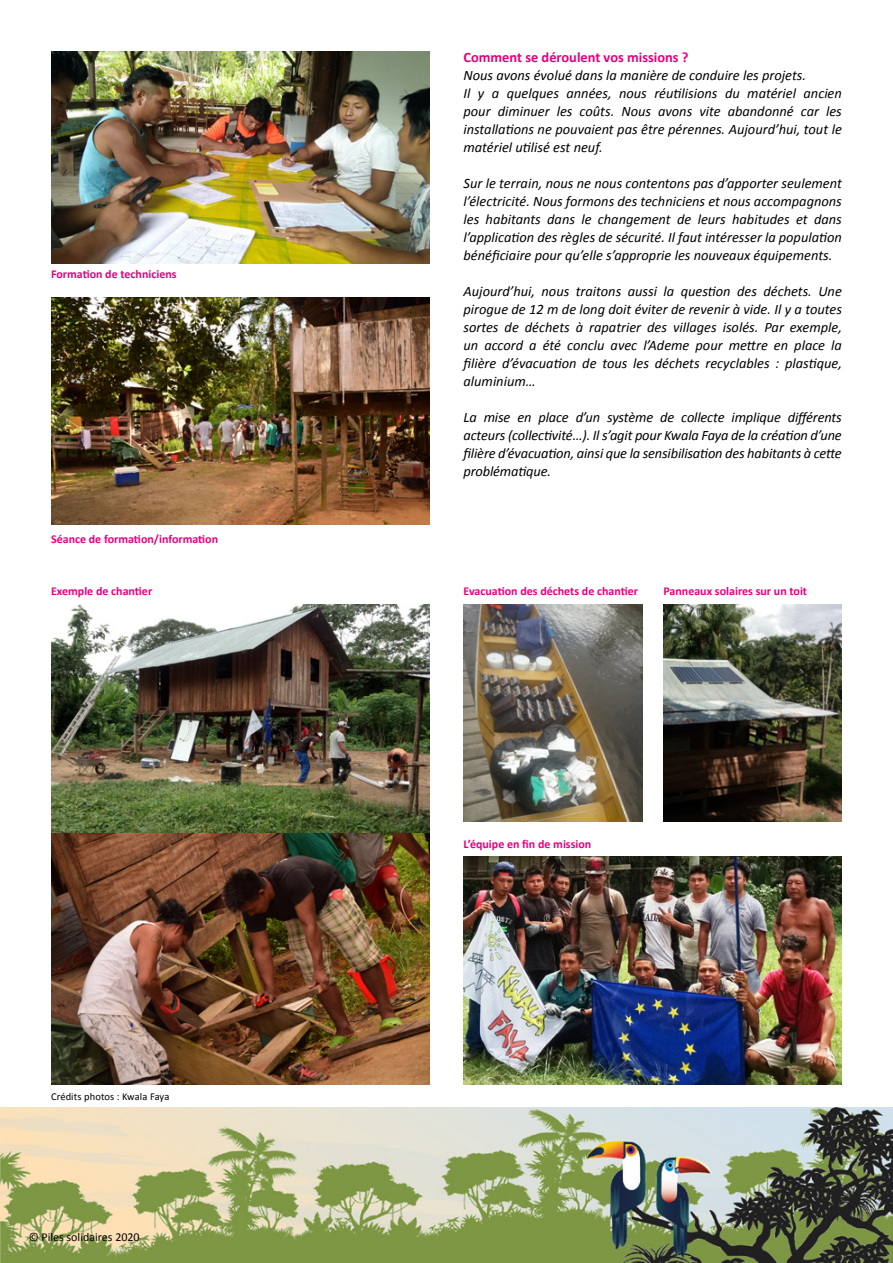
<style>
.page{position:relative;width:893px;height:1263px;background:#fff}
.page>*{position:absolute;margin:0;border:0;box-sizing:border-box;transform-origin:0 0}
.t1{font:italic 14.4px/18px "Calibri";color:#000;text-align:justify}
.t2{font:700 14.4px "Calibri";color:#e6007d}
.t3{font:700 12px "Calibri";color:#e6007d}
.t4{font:12px "Calibri";color:#000}
.t5{font:10.5px "Calibri";letter-spacing:.01em;color:#000}
</style>
<div class="page">
<img style="left:0;top:1108px;width:893px;height:155px">
<img style="left:463px;top:605px;width:179px;height:216px">
<img style="left:663px;top:605px;width:179px;height:216px">
<img style="left:51px;top:51px;width:378px;height:213px">
<img style="left:51px;top:297px;width:378px;height:228px">
<img style="left:463px;top:856px;width:379px;height:228px">
<img style="left:51px;top:605px;width:378px;height:479px">
<p class="t3" style="left:51px;top:267px;width:127px">Formation de techniciens</p>
<p class="t3" style="left:51px;top:531px;width:169px">Séance de formation/information</p>
<p class="t3" style="left:51px;top:583px;width:103px">Exemple de chantier</p>
<p class="t5" style="left:51px;top:1090px;width:120px">Crédits photos : Kwala Faya</p>
<p class="t4" style="left:29px;top:1230px;width:112px">© Piles solidaires 2020</p>
<p class="t2" style="left:463px;top:48px;width:226px">Comment se déroulent vos missions ?</p>
<p class="t1" style="left:463px;top:65px;width:380px;text-align:left">Nous avons évolué dans la manière de conduire les projets.<br>Il y a quelques années, nous réutilisions du matériel ancien pour diminuer les coûts. Nous avons vite abandonné car les installations ne pouvaient pas être pérennes. Aujourd’hui, tout le matériel utilisé est neuf.</p>
<p class="t1" style="left:463px;top:173px;width:380px">Sur le terrain, nous ne nous contentons pas d’apporter seulement l’électricité. Nous formons des techniciens et nous accompagnons les habitants dans le changement de leurs habitudes et dans l’application des règles de sécurité. Il faut intéresser la population bénéficiaire pour qu’elle s’approprie les nouveaux équipements.</p>
<p class="t1" style="left:463px;top:281px;width:380px">Aujourd’hui, nous traitons aussi la question des déchets. Une pirogue de 12 m de long doit éviter de revenir à vide. Il y a toutes sortes de déchets à rapatrier des villages isolés. Par exemple, un accord a été conclu avec l’Ademe pour mettre en place la filière d’évacuation de tous les déchets recyclables : plastique, aluminium…</p>
<p class="t1" style="left:463px;top:407px;width:380px">La mise en place d’un système de collecte implique différents acteurs (collectivité…). Il s’agit pour Kwala Faya de la création d’une filière d’évacuation, ainsi que la sensibilisation des habitants à cette problématique.</p>
<p class="t3" style="left:463px;top:583px;width:176px">Evacuation des déchets de chantier</p>
<p class="t3" style="left:663px;top:583px;width:145px">Panneaux solaires sur un toit</p>
<p class="t3" style="left:463px;top:836px;width:129px">L’équipe en fin de mission</p>
</div>
